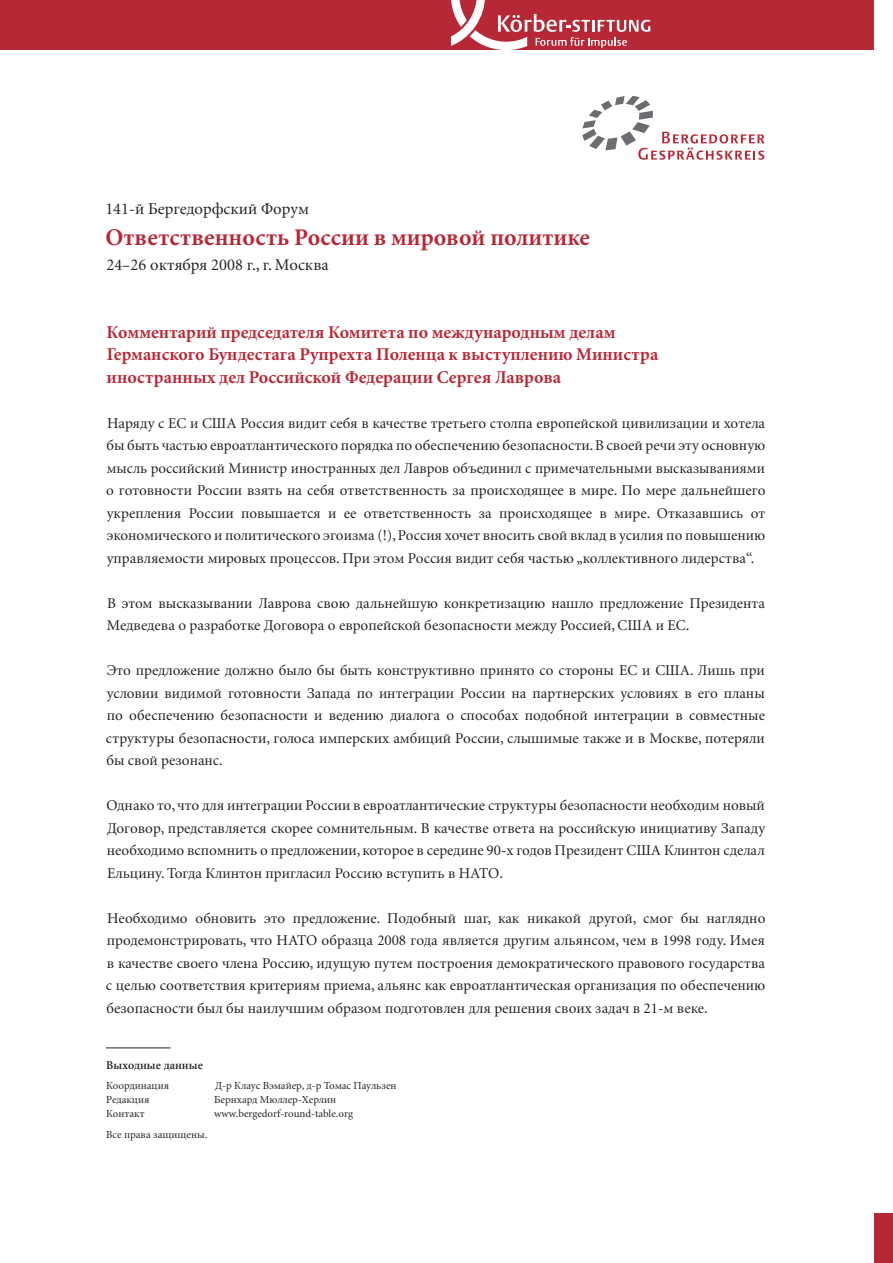
<style>
.page{position:relative;width:893px;height:1263px;background:#fff}
.page>*{position:absolute;margin:0;border:0;box-sizing:border-box;transform-origin:0 0}
.t1{font:700 24px "Minion CYR";color:#b72837}
.t2{font:700 18px/22.5px "Minion CYR";color:#b72837}
.t3{font:16.5px "Minion CYR";color:#231f20}
.t4{font:15px/22.5px "Minion CYR";color:#231f20;text-align:justify}
.t5{font:600 12px "Minion CYR";color:#231f20}
.t6{font:10.8px "Minion CYR";color:#231f20}
</style>
<div class="page">
<div style="left:0;top:0;width:874px;height:50px;background:#b72837"></div>
<div style="left:874px;top:1213px;width:19px;height:50px;background:#b72837"></div>
<svg style="left:451px;top:0;width:199px;height:50px"></svg>
<svg style="left:582px;top:96px;width:183px;height:64px"></svg>
<hr style="left:106px;top:1047px;width:65px;height:1px;background:#231f20">
<p class="t3" style="left:105px;top:199px;width:205px">141-й Бергедорфский Форум</p>
<h1 class="t1" style="left:105px;top:223px;width:486px">Ответственность России в мировой политике</h1>
<p class="t3" style="left:106px;top:255px;width:224px">24–26 октября 2008 г., г. Москва</p>
<p class="t2" style="left:107px;top:320px;width:553px">Комментарий председателя Комитета по международным делам<br>Германского Бундестага Рупрехта Поленца к выступлению Министра иностранных дел Российской Федерации Сергея Лаврова</p>
<p class="t4" style="left:106px;top:411px;width:661px">Наряду с ЕС и США Россия видит себя в качестве третьего столпа европейской цивилизации и хотела бы быть частью евроатлантического порядка по обеспечению безопасности. В своей речи эту основную мысль российский Министр иностранных дел Лавров объединил с примечательными высказываниями о готовности России взять на себя ответственность за происходящее в мире. По мере дальнейшего укрепления России повышается и ее ответственность за происходящее в мире. Отказавшись от экономического и политического эгоизма (!), Россия хочет вносить свой вклад в усилия по повышению управляемости мировых процессов. При этом Россия видит себя частью „коллективного лидерства“.</p>
<p class="t4" style="left:107px;top:591px;width:660px">В этом высказывании Лаврова свою дальнейшую конкретизацию нашло предложение Президента<br>Медведева о разработке Договора о европейской безопасности между Россией, США и ЕС.</p>
<p class="t4" style="left:106px;top:659px;width:661px">Это предложение должно было бы быть конструктивно принято со стороны ЕС и США. Лишь при условии видимой готовности Запада по интеграции России на партнерских условиях в его планы по обеспечению безопасности и ведению диалога о способах подобной интеграции в совместные структуры безопасности, голоса имперских амбиций России, слышимые также и в Москве, потеряли бы свой резонанс.</p>
<p class="t4" style="left:106px;top:794px;width:660px">Однако то, что для интеграции России в евроатлантические структуры безопасности необходим новый Договор, представляется скорее сомнительным. В качестве ответа на российскую инициативу Западу необходимо вспомнить о предложении, которое в середине 90-х годов Президент США Клинтон сделал Ельцину. Тогда Клинтон пригласил Россию вступить в НАТО.</p>
<p class="t4" style="left:106px;top:906px;width:661px">Необходимо обновить это предложение. Подобный шаг, как никакой другой, смог бы наглядно продемонстрировать, что НАТО образца 2008 года является другим альянсом, чем в 1998 году. Имея в качестве своего члена Россию, идущую путем построения демократического правового государства с целью соответствия критериям приема, альянс как евроатлантическая организация по обеспечению безопасности был бы наилучшим образом подготовлен для решения своих задач в 21-м веке.</p>
<p class="t5" style="left:106px;top:1057px;width:98px">Выходные данные</p>
<p class="t6" style="left:106px;top:1079px;width:64px">Координация</p>
<p class="t6" style="left:215px;top:1079px;width:183px">Д-р Клаус Вэмайер, д-р Томас Паульзен</p>
<p class="t6" style="left:106px;top:1093px;width:45px">Редакция</p>
<p class="t6" style="left:214px;top:1093px;width:123px">Бернхард Мюллер-Херлин</p>
<p class="t6" style="left:106px;top:1107px;width:40px">Контакт</p>
<p class="t6" style="left:214px;top:1107px;width:140px">www.bergedorf-round-table.org</p>
<p class="t6" style="left:106px;top:1127px;width:102px">Все права защищены.</p>
</div>
